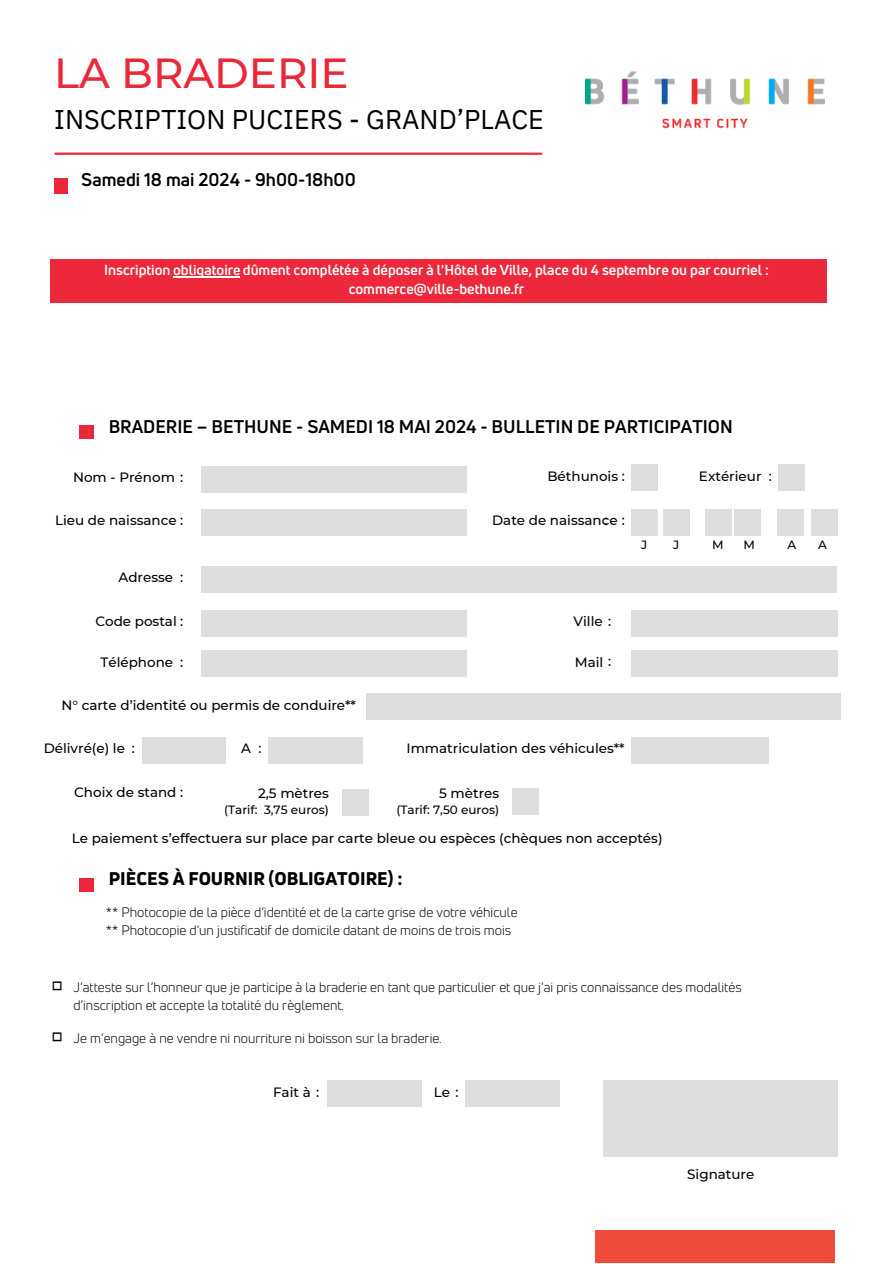
<style>
.page{position:relative;width:893px;height:1264px;background:#fff}
.page>*{position:absolute;margin:0;border:0;box-sizing:border-box;transform-origin:0 0}
.t1{font:500 42px "Montserrat";color:#ea283a}
.t2{font:27px "IBM Plex Sans";color:#000}
.t3{font:700 18px "Uni Neue";color:#000}
.t4{font:800 18px "Uni Neue";color:#000}
.t5{font:700 14.25px/19px "Uni Neue";color:#fff;text-align:center}
.t6{font:13.5px/18.1px "Uni Neue";color:#000}
.t7{font:500 13.5px "Montserrat";color:#000}
.t8{font:500 12px "Montserrat";color:#000}
.s1{font-family:"Montserrat";font-weight:500;font-size:22.5px}
</style>
<div class="page">
<hr style="left:55px;top:153px;width:486px;height:2px;background:#ea283a">
<div style="left:50px;top:259px;width:776px;height:44px;background:#ec283a"></div>
<div style="left:595px;top:1230px;width:239px;height:32px;background:#ee4b39"></div>
<div style="left:54px;top:178px;width:14px;height:16px;background:#ea283a"></div>
<img style="left:586px;top:71px;width:238px;height:57px">
<div style="left:80px;top:425px;width:14px;height:14px;background:#ea283a"></div>
<div style="left:201px;top:466px;width:265px;height:26px;background:#dedede"></div>
<div style="left:201px;top:509px;width:265px;height:26px;background:#dedede"></div>
<div style="left:201px;top:566px;width:636px;height:26px;background:#dedede"></div>
<div style="left:201px;top:610px;width:265px;height:26px;background:#dedede"></div>
<div style="left:201px;top:650px;width:265px;height:27px;background:#dedede"></div>
<div style="left:366px;top:693px;width:474px;height:27px;background:#dedede"></div>
<div style="left:631px;top:610px;width:206px;height:26px;background:#dedede"></div>
<div style="left:631px;top:650px;width:206px;height:27px;background:#dedede"></div>
<div style="left:631px;top:509px;width:26px;height:26px;background:#dedede"></div>
<div style="left:663px;top:509px;width:26px;height:26px;background:#dedede"></div>
<div style="left:704px;top:509px;width:27px;height:26px;background:#dedede"></div>
<div style="left:734px;top:509px;width:26px;height:26px;background:#dedede"></div>
<div style="left:777px;top:509px;width:26px;height:26px;background:#dedede"></div>
<div style="left:811px;top:509px;width:26px;height:26px;background:#dedede"></div>
<div style="left:142px;top:736px;width:83px;height:27px;background:#dedede"></div>
<div style="left:268px;top:736px;width:95px;height:27px;background:#dedede"></div>
<div style="left:631px;top:736px;width:137px;height:27px;background:#dedede"></div>
<div style="left:631px;top:464px;width:26px;height:27px;background:#dedede"></div>
<div style="left:778px;top:464px;width:26px;height:27px;background:#dedede"></div>
<div style="left:80px;top:877px;width:14px;height:14px;background:#ea283a"></div>
<div style="left:603px;top:1080px;width:235px;height:76px;background:#dedede"></div>
<div style="left:327px;top:1080px;width:94px;height:26px;background:#dedede"></div>
<div style="left:465px;top:1080px;width:94px;height:26px;background:#dedede"></div>
<div style="left:342px;top:789px;width:26px;height:26px;background:#dedede"></div>
<div style="left:512px;top:788px;width:27px;height:27px;background:#dedede"></div>
<hr style="left:173px;top:277px;width:67px;height:1px;background:#fff">
<h1 class="t1" style="left:54px;top:47px;width:296px">LA BRADERIE</h1>
<h2 class="t2" style="left:54px;top:101px;width:491px">INSCRIPTION PUCIERS - GRAND’PLACE</h2>
<h3 class="t3" style="left:81px;top:169px;width:276px">Samedi 18 mai 2024 - 9h00-18h00</h3>
<p class="t5" style="left:104px;top:260px;width:666px">Inscription obligatoire dûment complétée à déposer à l'Hôtel de Ville, place du 4 septembre ou par courriel : commerce@ville-bethune.fr</p>
<h3 class="t3" style="left:109px;top:415px;width:625px">BRADERIE – BETHUNE - SAMEDI 18 MAI 2024 - BULLETIN DE PARTICIPATION</h3>
<p class="t7" style="left:73px;top:468px;width:111px">Nom - Prénom :</p>
<p class="t7" style="left:55px;top:512px;width:129px">Lieu de naissance :</p>
<p class="t7" style="left:547px;top:468px;width:79px">Béthunois :</p>
<p class="t7" style="left:699px;top:468px;width:74px">Extérieur :</p>
<p class="t7" style="left:492px;top:512px;width:134px">Date de naissance :</p>
<p class="t7" style="left:604px;top:512px;width:5px">:</p>
<p class="t7" style="left:118px;top:569px;width:56px">Adresse</p>
<p class="t7" style="left:95px;top:613px;width:89px">Code postal :</p>
<p class="t7" style="left:180px;top:569px;width:5px">:</p>
<p class="t7" style="left:100px;top:653px;width:74px">Téléphone</p>
<p class="t7" style="left:180px;top:653px;width:5px">:</p>
<p class="t7" style="left:61px;top:697px;width:296px">N° carte d’identité ou permis de conduire**</p>
<p class="t7" style="left:573px;top:613px;width:39px">Ville :</p>
<p class="t7" style="left:575px;top:653px;width:38px">Mail :</p>
<p class="t7" style="left:44px;top:739px;width:83px">Délivré(e) le</p>
<p class="t7" style="left:241px;top:739px;width:11px">A</p>
<p class="t7" style="left:406px;top:739px;width:220px">Immatriculation des véhicules**</p>
<p class="t7" style="left:258px;top:739px;width:5px">:</p>
<p class="t7" style="left:132px;top:739px;width:5px">:</p>
<p class="t8" style="left:641px;top:537px;width:8px">J</p>
<p class="t8" style="left:673px;top:537px;width:8px">J</p>
<p class="t8" style="left:712px;top:537px;width:13px">M</p>
<p class="t8" style="left:743px;top:537px;width:13px">M</p>
<p class="t8" style="left:787px;top:537px;width:10px">A</p>
<p class="t8" style="left:818px;top:537px;width:10px">A</p>
<p class="t7" style="left:74px;top:784px;width:110px">Choix de stand :</p>
<p class="t7" style="left:72px;top:830px;width:592px">Le paiement s’effectuera sur place par carte bleue ou espèces (chèques non acceptés)</p>
<p class="t7" style="left:258px;top:785px;width:72px">2,5 mètres</p>
<p class="t8" style="left:224px;top:802px;width:106px">(Tarif: 3,75 euros)</p>
<p class="t7" style="left:439px;top:785px;width:62px">5 mètres</p>
<p class="t8" style="left:396px;top:802px;width:104px">(Tarif: 7,50 euros)</p>
<h3 class="t4" style="left:109px;top:866px;width:295px">PIÈCES À FOURNIR (OBLIGATOIRE) :</h3>
<p class="t6" style="left:106px;top:902px;width:413px">** Photocopie de la pièce d’identité et de la carte grise de votre véhicule ** Photocopie d’un justificatif de domicile datant de moins de trois mois</p>
<p class="t6" style="left:73px;top:978px;width:669px;text-indent:-23px"><span class="s1">□</span> J’atteste sur l’honneur que je participe à la braderie en tant que particulier et que j’ai pris connaissance des modalités d’inscription et accepte la totalité du règlement.</p>
<p class="t6" style="left:50px;top:1028px;width:393px"><span class="s1">□</span> Je m’engage à ne vendre ni nourriture ni boisson sur la braderie.</p>
<p class="t7" style="left:273px;top:1083px;width:48px">Fait à :</p>
<p class="t7" style="left:433px;top:1083px;width:26px">Le :</p>
<p class="t7" style="left:687px;top:1165px;width:69px">Signature</p>
</div>
